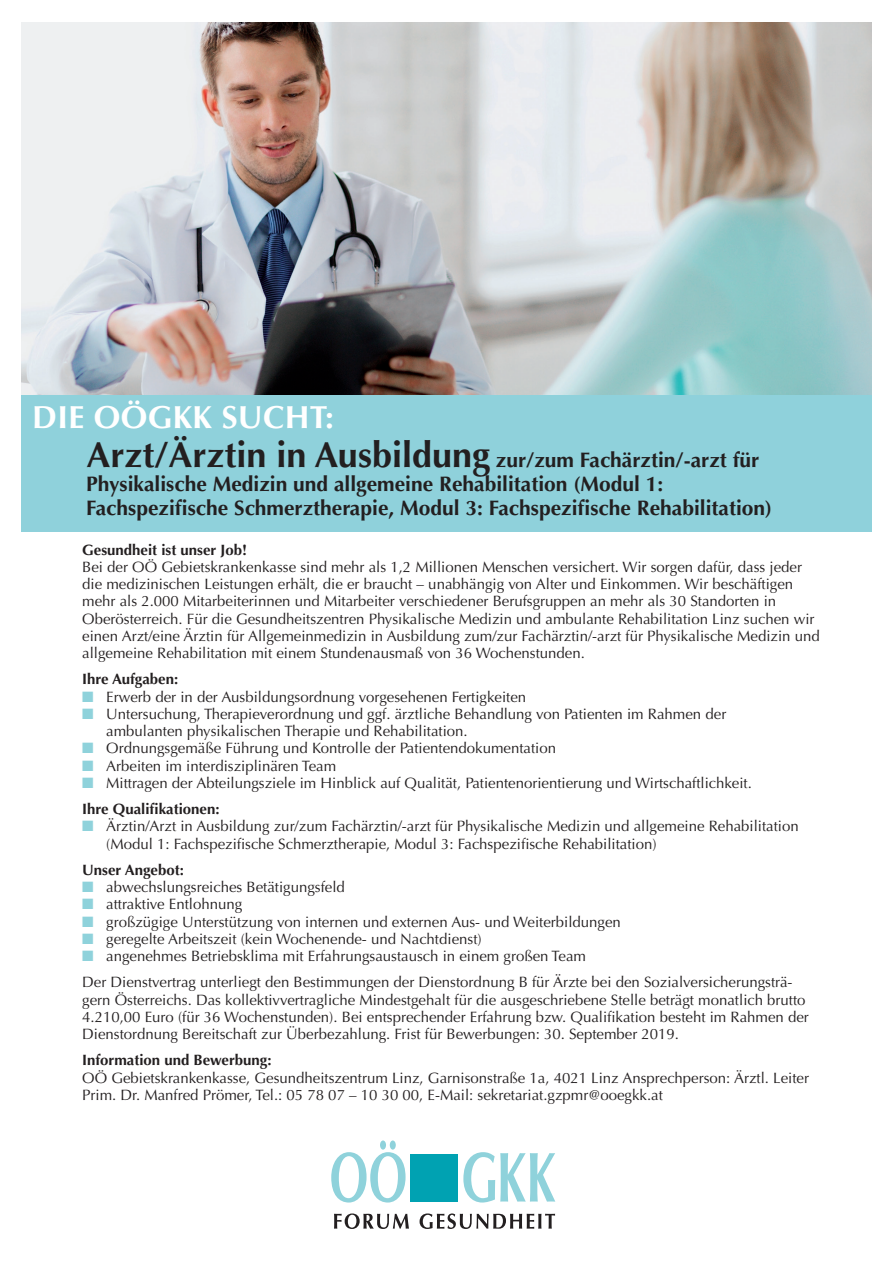
<style>
.page{position:relative;width:893px;height:1263px;background:#fff}
.page>*{position:absolute;margin:0;border:0;box-sizing:border-box;transform-origin:0 0}
.t1{font:700 31.95px "Optima LT Std";letter-spacing:.01em;color:#fff}
.t2{font:700 21px/24px "Optima LT Std";color:#231f20}
.t3{font:15px/17.2px "Optima LT Std";color:#231f20}
.t4{font:700 15px "Optima LT Std";color:#231f20}
.t5{font:700 15px "Optima";color:#231f20}
.s1{font-size:36px}
.s2{color:#8fd2db}
.s3{font-weight:700}
</style>
<div class="page">
<img style="left:21px;top:23px;width:851px;height:372px">
<div style="left:21px;top:395px;width:851px;height:136px;background:#8fd1db"></div>
<svg style="left:331px;top:1140px;width:75px;height:62px"></svg>
<div style="left:410px;top:1154px;width:48px;height:47px;background:#00a2b2"></div>
<svg style="left:334px;top:1213px;width:221px;height:16px"></svg>
<svg style="left:463px;top:1152px;width:92px;height:50px"></svg>
<h1 class="t1" style="left:32px;top:399px;width:303px">DIE OÖGKK SUCHT:</h1>
<h2 class="t2" style="left:86px;top:448px;width:687px"><span class="s1">Arzt/Ärztin in Ausbildung</span> zur/zum Fachärztin/-arzt für<br>Physikalische Medizin und allgemeine Rehabilitation (Modul 1:<br>Fachspezifische Schmerztherapie, Modul 3: Fachspezifische Rehabilitation)</h2>
<p class="t5" style="left:82px;top:541px;width:166px">Gesundheit ist unser Job!</p>
<p class="t3" style="left:82px;top:558px;width:739px">Bei der OÖ Gebietskrankenkasse sind mehr als 1,2 Millionen Menschen versichert. Wir sorgen dafür, dass jeder die medizinischen Leistungen erhält, die er braucht – unabhängig von Alter und Einkommen. Wir beschäftigen mehr als 2.000 Mitarbeiterinnen und Mitarbeiter verschiedener Berufsgruppen an mehr als 30 Standorten in Oberösterreich. Für die Gesundheitszentren Physikalische Medizin und ambulante Rehabilitation Linz suchen wir einen Arzt/eine Ärztin für Allgemeinmedizin in Ausbildung zum/zur Fachärztin/-arzt für Physikalische Medizin und allgemeine Rehabilitation mit einem Stundenausmaß von 36 Wochenstunden.</p>
<p class="t4" style="left:82px;top:670px;width:97px">Ihre Aufgaben:</p>
<p class="t3" style="left:82px;top:688px;width:446px"><span class="s2">■</span> Erwerb der in der Ausbildungsordnung vorgesehenen Fertigkeiten</p>
<p class="t3" style="left:106px;top:705px;width:622px;text-indent:-24px"><span class="s2">■</span> Untersuchung, Therapieverordnung und ggf. ärztliche Behandlung von Patienten im Rahmen der ambulanten physikalischen Therapie und Rehabilitation.</p>
<p class="t3" style="left:82px;top:740px;width:475px"><span class="s2">■</span> Ordnungsgemäße Führung und Kontrolle der Patientendokumentation</p>
<p class="t3" style="left:82px;top:757px;width:255px"><span class="s2">■</span> Arbeiten im interdisziplinären Team</p>
<p class="t3" style="left:82px;top:770px;width:671px;line-height:26.2px"><span class="s2">■</span> Mittragen der Abteilungsziele im Hinblick auf Qualität, Patientenorientierung und Wirtschaftlichkeit.<br><span class="s3">Ihre Qualifikationen:</span></p>
<p class="t3" style="left:106px;top:818px;width:694px;text-indent:-24px"><span class="s2">■</span> Ärztin/Arzt in Ausbildung zur/zum Fachärztin/-arzt für Physikalische Medizin und allgemeine Rehabilitation (Modul 1: Fachspezifische Schmerztherapie, Modul 3: Fachspezifische Rehabilitation)</p>
<p class="t4" style="left:82px;top:861px;width:103px">Unser Angebot:</p>
<p class="t3" style="left:82px;top:879px;width:264px"><span class="s2">■</span> abwechslungsreiches Betätigungsfeld</p>
<p class="t3" style="left:82px;top:896px;width:162px"><span class="s2">■</span> attraktive Entlohnung</p>
<p class="t3" style="left:82px;top:913px;width:540px"><span class="s2">■</span> großzügige Unterstützung von internen und externen Aus- und Weiterbildungen</p>
<p class="t3" style="left:82px;top:930px;width:401px"><span class="s2">■</span> geregelte Arbeitszeit (kein Wochenende- und Nachtdienst)</p>
<p class="t3" style="left:82px;top:943px;width:712px;line-height:26.2px"><span class="s2">■</span> angenehmes Betriebsklima mit Erfahrungsaustausch in einem großen Team<br>Der Dienstvertrag unterliegt den Bestimmungen der Dienstordnung B für Ärzte bei den Sozialversicherungsträ-</p>
<p class="t3" style="left:82px;top:991px;width:728px">gern Österreichs. Das kollektivvertragliche Mindestgehalt für die ausgeschriebene Stelle beträgt monatlich brutto<br>4.210,00 Euro (für 36 Wochenstunden). Bei entsprechender Erfahrung bzw. Qualifikation besteht im Rahmen der<br>Dienstordnung Bereitschaft zur Überbezahlung. Frist für Bewerbungen: 30. September 2019.</p>
<p class="t4" style="left:82px;top:1051px;width:191px">Information und Bewerbung:</p>
<p class="t3" style="left:82px;top:1069px;width:728px">OÖ Gebietskrankenkasse, Gesundheitszentrum Linz, Garnisonstraße 1a, 4021 Linz Ansprechperson: Ärztl. Leiter<br>Prim. Dr. Manfred Prömer, Tel.: 05 78 07 – 10 30 00, E-Mail: sekretariat.gzpmr@ooegkk.at</p>
</div>
